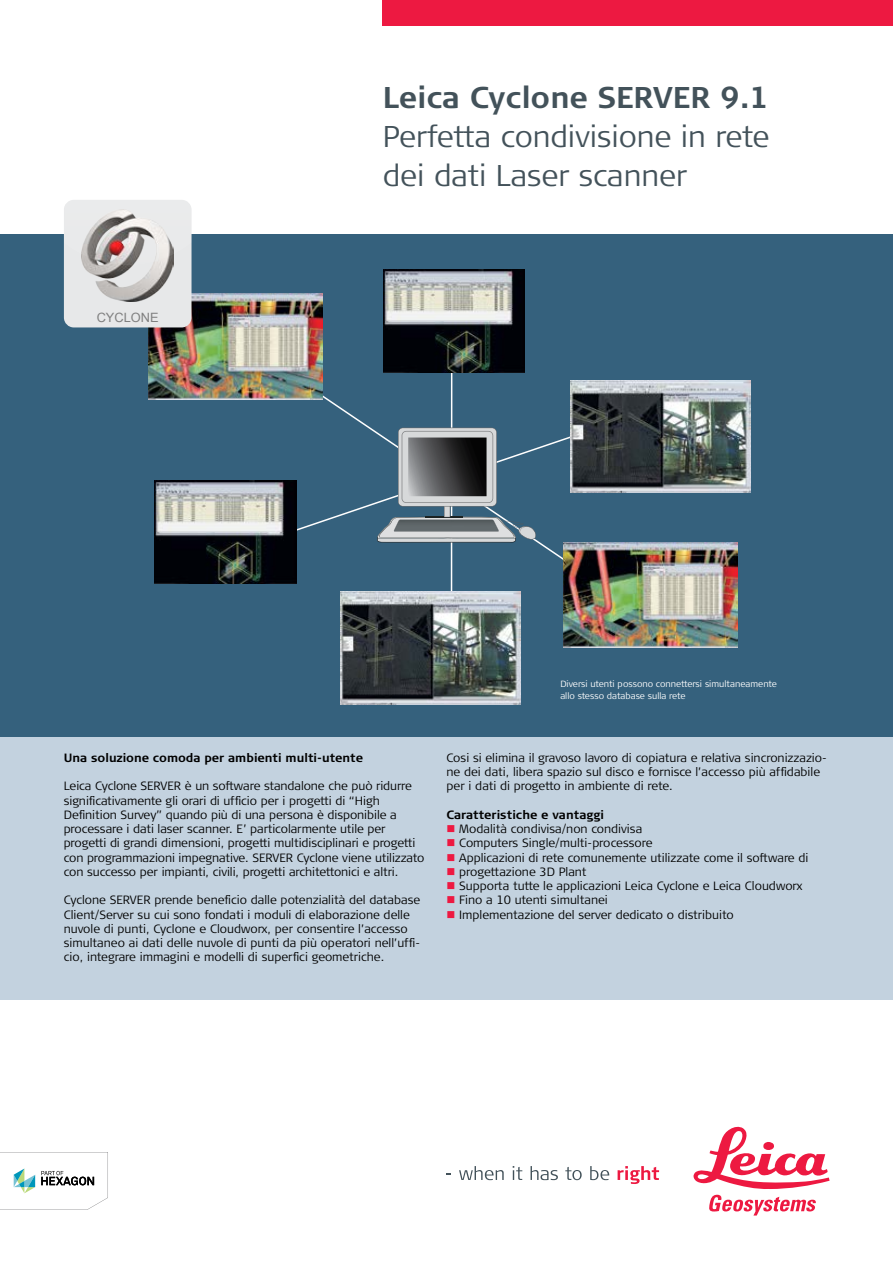
<style>
.page{position:relative;width:893px;height:1263px;background:#fff}
.page>*{position:absolute;margin:0;border:0;box-sizing:border-box;transform-origin:0 0}
.t1{font:300 30px/39px "Signa Column";color:#43525a}
.t2{font:700 30px "Signa Column";color:#43525a}
.t3{font:12.9px "Arial";color:#808080}
.t4{font:300 12px/14.2px "Signa Column";letter-spacing:-.005em;color:#000}
.t5{font:700 12px "Signa Column";color:#000}
.t6{font:300 9px/12px "Signa Column";color:#fff}
.s1{color:#ed1941}
</style>
<div class="page">
<div style="left:383px;top:0;width:510px;height:26px;background:#ed1941"></div>
<svg style="left:459px;top:1166px;width:45px;height:14px"></svg>
<svg style="left:513px;top:1166px;width:9px;height:14px"></svg>
<svg style="left:531px;top:1166px;width:27px;height:14px"></svg>
<svg style="left:565px;top:1167px;width:17px;height:13px"></svg>
<svg style="left:590px;top:1166px;width:19px;height:14px"></svg>
<svg style="left:618px;top:1166px;width:41px;height:18px"></svg>
<svg style="left:693px;top:1127px;width:136px;height:62px"></svg>
<svg style="left:709px;top:1195px;width:107px;height:20px"></svg>
<div style="left:0;top:624px;width:893px;height:375px;background:#c3d2df"></div>
<div style="left:0;top:234px;width:893px;height:502px;background:#35617d"></div>
<svg style="left:307px;top:385px;width:257px;height:190px"></svg>
<hr style="left:451px;top:355px;width:1px;height:276px;background:#fff">
<img style="left:340px;top:592px;width:181px;height:112px">
<img style="left:384px;top:269px;width:141px;height:103px">
<img style="left:155px;top:480px;width:141px;height:104px">
<img style="left:148px;top:294px;width:174px;height:105px">
<img style="left:570px;top:380px;width:180px;height:113px">
<img style="left:564px;top:542px;width:174px;height:106px">
<svg style="left:272px;top:425px;width:331px;height:117px"></svg>
<div style="left:64px;top:200px;width:128px;height:127px;background:#e7e8e9;border-radius:10px"></div>
<img style="left:83px;top:265px;width:90px;height:36px">
<svg style="left:64px;top:200px;width:127px;height:65px"></svg>
<svg style="left:0;top:1152px;width:108px;height:58px"></svg>
<p class="t3" style="left:97px;top:309px;width:64px">CYCLONE</p>
<h1 class="t2" style="left:383px;top:78px;width:388px">Leica Cyclone SERVER 9.1</h1>
<h1 class="t1" style="left:383px;top:117px;width:388px">Perfetta condivisione in rete dei dati Laser scanner</h1>
<p class="t6" style="left:560px;top:678px;width:218px">Diversi utenti possono connettersi simultaneamente allo stesso database sulla rete</p>
<p class="t5" style="left:64px;top:750px;width:301px">Una soluzione comoda per ambienti multi-utente</p>
<p class="t4" style="left:64px;top:779px;width:362px">Leica Cyclone SERVER è un software standalone che può ridurre significativamente gli orari di ufficio per i progetti di “High Definition Survey” quando più di una persona è disponibile a processare i dati laser scanner. E’ particolarmente utile per progetti di grandi dimensioni, progetti multidisciplinari e progetti con programmazioni impegnative. SERVER Cyclone viene utilizzato con successo per impianti, civili, progetti architettonici e altri.</p>
<p class="t4" style="left:64px;top:893px;width:358px">Cyclone SERVER prende beneficio dalle potenzialità del database Client/Server su cui sono fondati i moduli di elaborazione delle nuvole di punti, Cyclone e Cloudworx, per consentire l’accesso simultaneo ai dati delle nuvole di punti da più operatori nell’uffi&shy;cio, integrare immagini e modelli di superfici geometriche.</p>
<p class="t4" style="left:446px;top:751px;width:382px">Cosi si elimina il gravoso lavoro di copiatura e relativa sincronizzazio&shy;ne dei dati, libera spazio sul disco e fornisce l’accesso più affidabile per i dati di progetto in ambiente di rete.</p>
<p class="t5" style="left:446px;top:807px;width:159px">Caratteristiche e vantaggi</p>
<p class="t4" style="left:446px;top:822px;width:197px"><span class="s1">■</span> Modalità condivisa/non condivisa</p>
<p class="t4" style="left:446px;top:836px;width:208px"><span class="s1">■</span> Computers Single/multi-processore</p>
<p class="t4" style="left:446px;top:851px;width:363px"><span class="s1">■</span> Applicazioni di rete comunemente utilizzate come il software di</p>
<p class="t4" style="left:446px;top:865px;width:142px"><span class="s1">■</span> progettazione 3D Plant</p>
<p class="t4" style="left:446px;top:879px;width:357px"><span class="s1">■</span> Supporta tutte le applicazioni Leica Cyclone e Leica Cloudworx</p>
<p class="t4" style="left:446px;top:893px;width:163px"><span class="s1">■</span> Fino a 10 utenti simultanei</p>
<p class="t4" style="left:446px;top:908px;width:289px"><span class="s1">■</span> Implementazione del server dedicato o distribuito</p>
</div>
